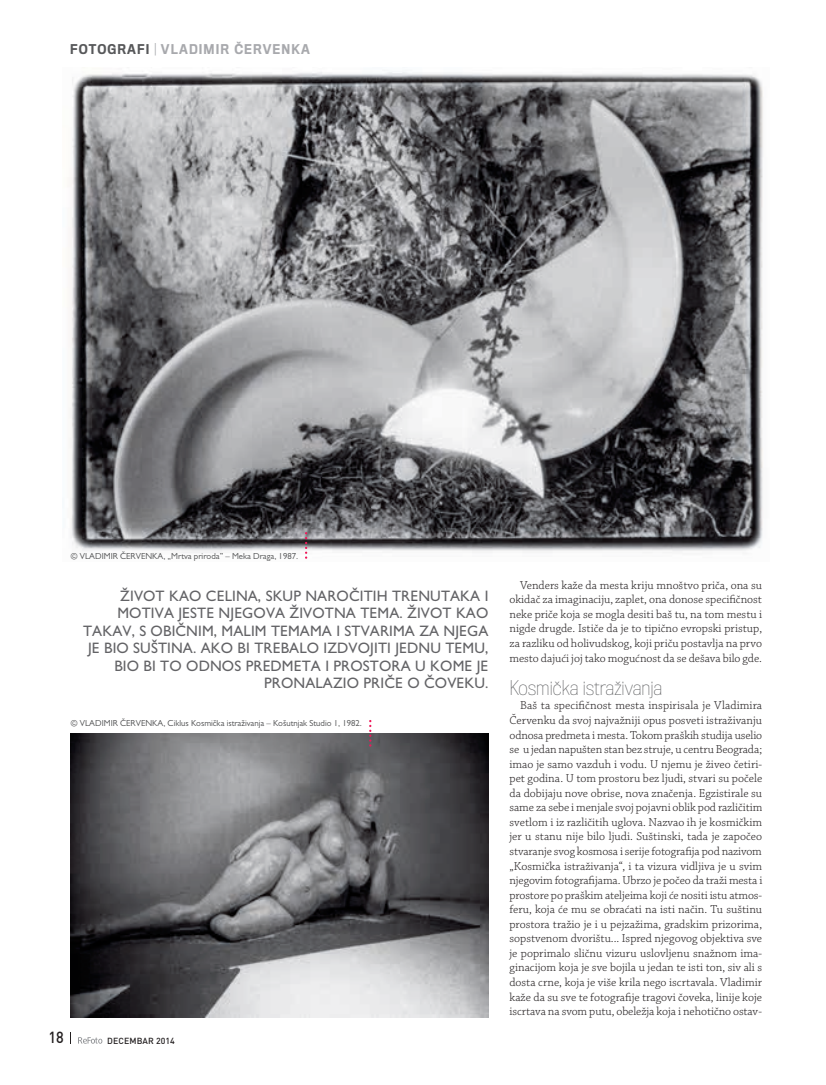
<style>
.page{position:relative;width:826px;height:1085px;background:#fff}
.page>*{position:absolute;margin:0;border:0;box-sizing:border-box;transform-origin:0 0}
.t1{font:100 18.75px "Titling Gothic FB Narrow";color:#57585a}
.t2{font:500 15.88px "DIN Pro";color:#231f20;scale:.9 1}
.t3{font:500 15.12px/17.5px "Gill Sans MT Pro";letter-spacing:.01em;color:#636366;text-align:right}
.t4{font:500 12.5px "Titling Gothic FB Narrow";letter-spacing:.09em;color:#a8a9ad;scale:.5 1}
.t5{font:300 12.12px/14.5px "Chaparral Pro";letter-spacing:-.005em;color:#231f20;text-align:justify}
.t6{font:8.75px "Gill Sans MT Pro";color:#4b4c4d}
.t7{font:500 8.75px "DIN Pro";letter-spacing:.01em;color:#231f20}
.s1{color:#57585a}
</style>
<div class="page">
<img style="left:71px;top:733px;width:417px;height:284px">
<img style="left:70px;top:72px;width:693px;height:487px">
<svg style="left:305px;top:532px;width:2px;height:26px"></svg>
<svg style="left:369px;top:720px;width:2px;height:26px"></svg>
<svg style="left:78px;top:1037px;width:24px;height:6px"></svg>
<p class="t4" style="left:70px;top:41px;width:481px"><span class="s1">FOTOGRAFI</span> | VLADIMIR ČERVENKA</p>
<p class="t6" style="left:71px;top:550px;width:229px">© VLADIMIR ČERVENKA, „Mrtva priroda” – Meka Draga, 1987.</p>
<p class="t3" style="left:83px;top:586px;width:407px">ŽIVOT KAO CELINA, SKUP NAROČITIH TRENUTAKA I MOTIVA JESTE NJEGOVA ŽIVOTNA TEMA. ŽIVOT KAO TAKAV, S OBIČNIM, MALIM TEMAMA I STVARIMA ZA NJEGA JE BIO SUŠTINA. AKO BI TREBALO IZDVOJITI JEDNU TEMU, BIO BI TO ODNOS PREDMETA I PROSTORA U KOME JE PRONALAZIO PRIČE O ČOVEKU.</p>
<p class="t5" style="left:509px;top:578px;width:254px;text-indent:11px">Venders kaže da mesta kriju mnoštvo priča, ona su okidač za imaginaciju, zaplet, ona donose specifičnost neke priče koja se mogla desiti baš tu, na tom mestu i nigde drugde. Ističe da je to tipično evropski pristup, za razliku od holivudskog, koji priču postavlja na prvo mesto dajući joj tako mogućnost da se dešava bilo gde.</p>
<h1 class="t1" style="left:509px;top:676px;width:154px">Kosmička istraživanja</h1>
<p class="t5" style="left:509px;top:698px;width:254px;text-indent:11px">Baš ta specifičnost mesta inspirisala je Vladimira Červenku da svoj najvažniji opus posveti istraživanju odnosa predmeta i mesta. Tokom praških studija uselio se u jedan napušten stan bez struje, u centru Beograda; imao je samo vazduh i vodu. U njemu je živeo četiri&shy;pet godina. U tom prostoru bez ljudi, stvari su počele da dobijaju nove obrise, nova značenja. Egzistirale su same za sebe i menjale svoj pojavni oblik pod različitim svetlom i iz različitih uglova. Nazvao ih je kosmičkim jer u stanu nije bilo ljudi. Suštinski, tada je započeo stvaranje svog kosmosa i serije fotografija pod nazivom „Kosmička istraživanja“, i ta vizura vidljiva je u svim njegovim fotografijama. Ubrzo je počeo da traži mesta i prostore po praškim ateljeima koji će nositi istu atmos&shy;feru, koja će mu se obraćati na isti način. Tu suštinu prostora tražio je i u pejzažima, gradskim prizorima, sopstvenom dvorištu... Ispred njegovog objektiva sve je poprimalo sličnu vizuru uslovljenu snažnom ima&shy;ginacijom koja je sve bojila u jedan te isti ton, siv ali s dosta crne, koja je više krila nego iscrtavala. Vladimir kaže da su sve te fotografije tragovi čoveka, linije koje iscrtava na svom putu, obeležja koja i nehotično ostav-</p>
<p class="t6" style="left:71px;top:718px;width:293px">© VLADIMIR ČERVENKA, Ciklus Kosmička istraživanja – Košutnjak Studio 1, 1982.</p>
<h2 class="t2" style="left:49px;top:1026px;width:18px">18</h2>
<p class="t7" style="left:107px;top:1034px;width:69px">DECEMBAR 2014</p>
</div>
